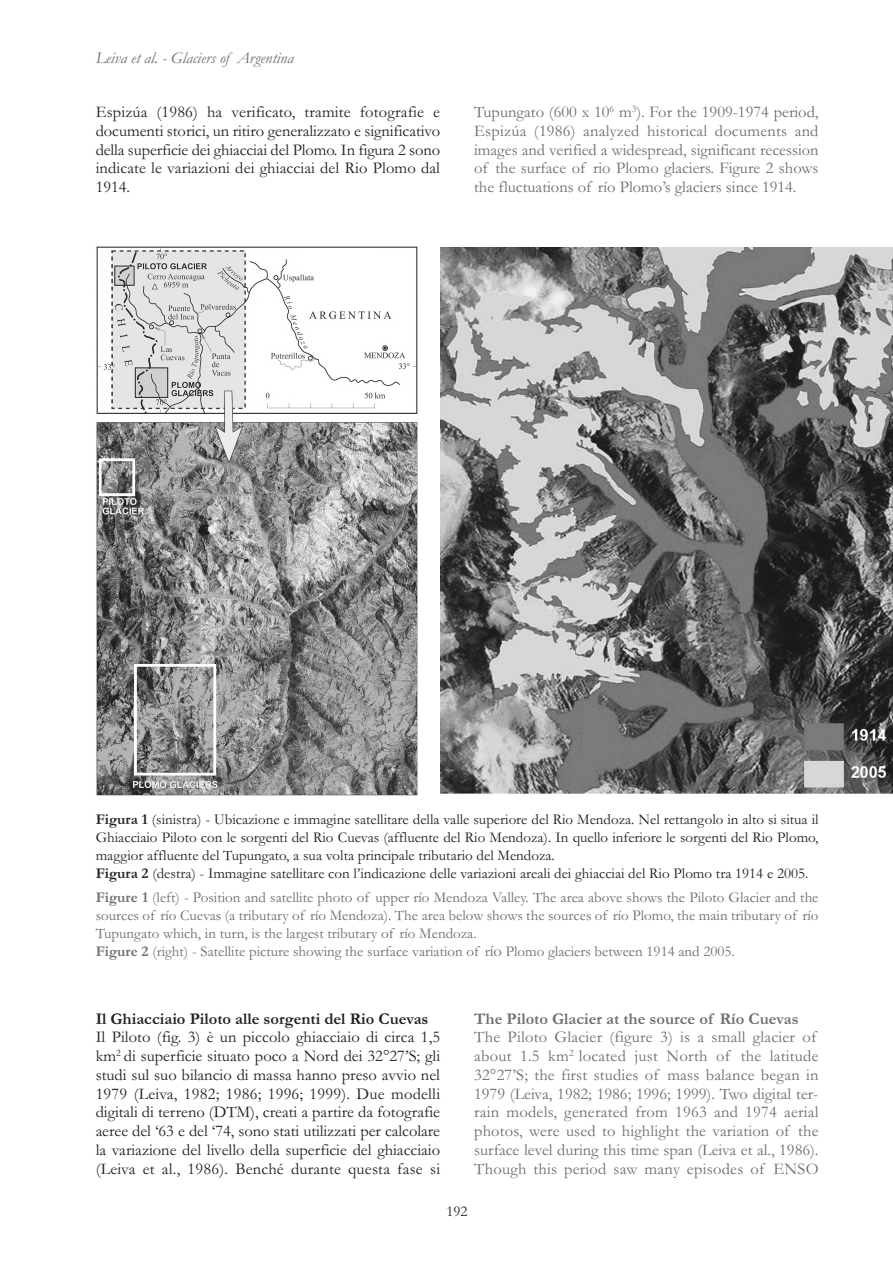
<style>
.page{position:relative;width:893px;height:1263px;background:#fff}
.page>*{position:absolute;margin:0;border:0;box-sizing:border-box;transform-origin:0 0}
.t1{font:16.5px/18.8px "Garamond";letter-spacing:.01em;color:#231f20;text-align:justify}
.t2{font:16.5px/18.8px "Garamond";letter-spacing:.01em;color:#6c6d70}
.t3{font:700 16.5px "Garamond";color:#231f20}
.t4{font:700 16.5px "Garamond";color:#6c6d70}
.t5{font:italic 16.5px "Garamond";color:#6c6d70}
.t6{font:15px/18px "Garamond";color:#231f20}
.t7{font:15px/18px "Garamond";color:#6c6d70}
.s1{font-weight:700}
.s2{font-size:16.5px}
</style>
<div class="page">
<img style="left:96px;top:246px;width:322px;height:550px">
<img style="left:440px;top:248px;width:452px;height:546px">
<p class="t5" style="left:96px;top:48px;width:200px">Leiva et al. - Glaciers of Argentina</p>
<p class="t1" style="left:96px;top:102px;width:346px">Espizúa (1986) ha verificato, tramite fotografie e documenti storici, un ritiro generalizzato e significativo della superficie dei ghiacciai del Plomo. In figura 2 sono indicate le variazioni dei ghiacciai del Rio Plomo dal 1914.</p>
<p class="t2" style="left:474px;top:102px;width:346px;text-align:justify">Tupungato (600 x 10<sup>6</sup> m<sup>3</sup>). For the 1909-1974 period, Espizúa (1986) analyzed historical documents and images and verified a widespread, significant recession of the surface of rio Plomo glaciers. Figure 2 shows the fluctuations of río Plomo’s glaciers since 1914.</p>
<p class="t6" style="left:96px;top:809px;width:724px"><span class="s1">Figura 1</span> (sinistra) - Ubicazione e immagine satellitare della valle superiore del Rio Mendoza. Nel rettangolo in alto si situa il Ghiacciaio Piloto con le sorgenti del Rio Cuevas (affluente del Rio Mendoza). In quello inferiore le sorgenti del Rio Plomo, maggior affluente del Tupungato, a sua volta principale tributario del Mendoza.<br><span class="s1">Figura 2</span> (destra) - Immagine satellitare con l’indicazione delle variazioni areali dei ghiacciai del Rio Plomo tra 1914 e 2005.</p>
<p class="t7" style="left:96px;top:887px;width:724px"><span class="s1">Figure 1</span> (left) - Position and satellite photo of upper río Mendoza Valley. The area above shows the Piloto Glacier and the sources of río Cuevas (a tributary of río Mendoza). The area below shows the sources of río Plomo, the main tributary of río Tupungato which, in turn, is the largest tributary of río Mendoza.<br><span class="s1">Figure 2</span> (right) - Satellite picture showing the surface variation of r<span class="s2">ío</span> Plomo glaciers between 1914 and 2005.</p>
<p class="t3" style="left:96px;top:1008px;width:334px">Il Ghiacciaio Piloto alle sorgenti del Rio Cuevas</p>
<p class="t1" style="left:96px;top:1027px;width:346px">Il Piloto (fig. 3) è un piccolo ghiacciaio di circa 1,5 km<sup>2</sup> di superficie situato poco a Nord dei 32°27’S; gli studi sul suo bilancio di massa hanno preso avvio nel 1979 (Leiva, 1982; 1986; 1996; 1999). Due modelli digitali di terreno (DTM), creati a partire da fotografie aeree del ‘63 e del ‘74, sono stati utilizzati per calcolare la variazione del livello della superficie del ghiacciaio (Leiva et al., 1986). Benché durante questa fase si</p>
<p class="t4" style="left:474px;top:1008px;width:326px">The Piloto Glacier at the source of Río Cuevas</p>
<p class="t2" style="left:474px;top:1027px;width:346px">The Piloto Glacier (figure 3) is a small glacier of about 1.5 km<sup>2</sup> located just North of the latitude 32°27’S; the first studies of mass balance began in 1979 (Leiva, 1982; 1986; 1996; 1999). Two digital ter&shy;rain models, generated from 1963 and 1974 aerial photos, were used to highlight the variation of the surface level during this time span (Leiva et al., 1986).<br>Though this period saw many episodes of ENSO</p>
<p class="t6" style="left:447px;top:1202px;width:23px">192</p>
</div>
